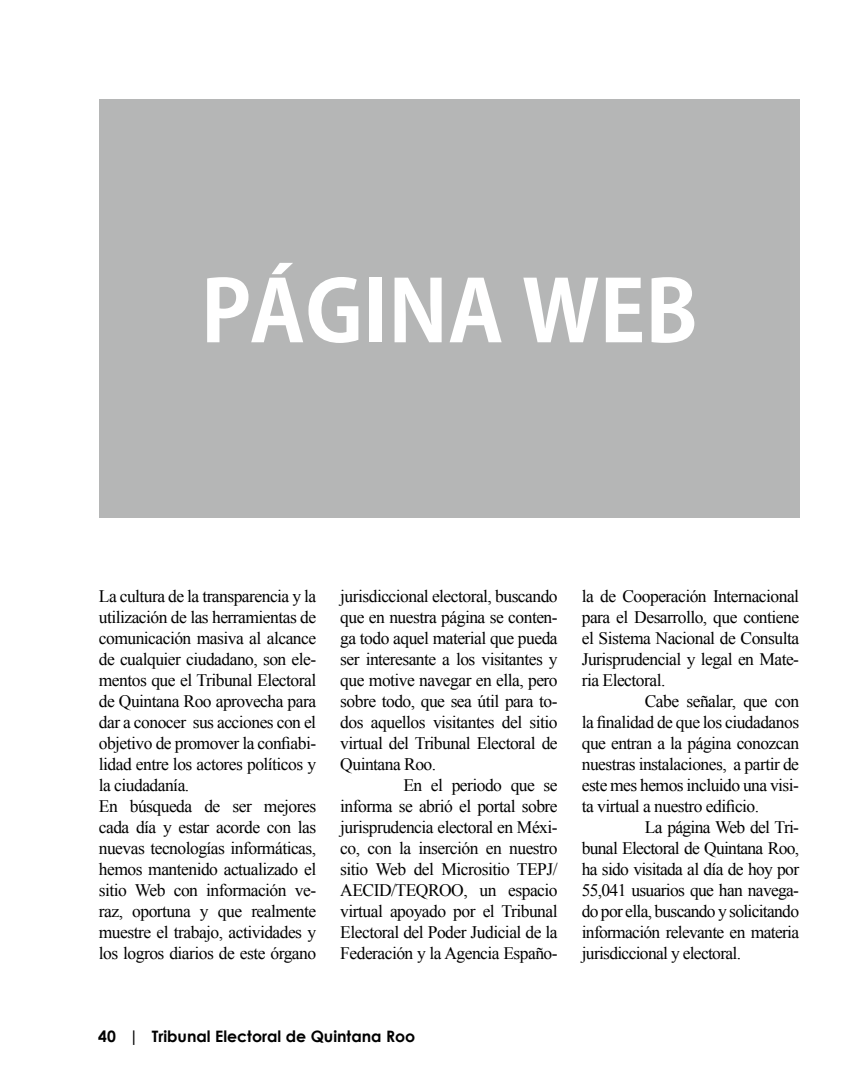
<style>
.page{position:relative;width:849px;height:1092px;background:#fff}
.page>*{position:absolute;margin:0;border:0;box-sizing:border-box;transform-origin:0 0}
.t1{font:700 84px "Koz Go Pro";color:#fff}
.t2{font:17.5px/21px "Times New Roman";letter-spacing:-.03em;color:#000;text-align:justify}
.t3{font:700 15.75px "Century Gothic";color:#000}
</style>
<div class="page">
<div style="left:99px;top:99px;width:700px;height:419px;background:#b5b6b6"></div>
<h1 class="t1" style="left:201px;top:257px;width:498px">PÁGINA WEB</h1>
<p class="t2" style="left:99px;top:585px;width:219px;text-align:left">La cultura de la transparencia y la utilización de las herramientas de comunicación masiva al alcance de cualquier ciudadano, son ele&shy;mentos que el Tribunal Electoral de Quintana Roo aprovecha para dar a conocer sus acciones con el objetivo de promover la confiabi&shy;lidad entre los actores políticos y la ciudadanía.<br>En búsqueda de ser mejores cada día y estar acorde con las nuevas tecnologías informáticas, hemos mantenido actualizado el sitio Web con información ve&shy;raz, oportuna y que realmente muestre el trabajo, actividades y los logros diarios de este órgano</p>
<p class="t2" style="left:340px;top:585px;width:219px">jurisdiccional electoral, buscando que en nuestra página se conten&shy;ga todo aquel material que pueda ser interesante a los visitantes y que motive navegar en ella, pero sobre todo, que sea útil para to&shy;dos aquellos visitantes del sitio virtual del Tribunal Electoral de Quintana Roo.</p>
<p class="t2" style="left:340px;top:774px;width:219px;text-indent:63px">En el periodo que se informa se abrió el portal sobre jurisprudencia electoral en Méxi&shy;co, con la inserción en nuestro sitio Web del Micrositio TEPJ/ AECID/TEQROO, un espacio virtual apoyado por el Tribunal Electoral del Poder Judicial de la Federación y la Agencia Españo-</p>
<p class="t2" style="left:581px;top:585px;width:219px">la de Cooperación Internacional para el Desarrollo, que contiene el Sistema Nacional de Consulta Jurisprudencial y legal en Mate&shy;ria Electoral.</p>
<p class="t2" style="left:581px;top:690px;width:219px;text-indent:63px">Cabe señalar, que con la finalidad de que los ciudadanos que entran a la página conozcan nuestras instalaciones, a partir de este mes hemos incluido una visi&shy;ta virtual a nuestro edificio.</p>
<p class="t2" style="left:581px;top:816px;width:219px;text-indent:63px">La página Web del Tri&shy;bunal Electoral de Quintana Roo, ha sido visitada al día de hoy por 55,041 usuarios que han navega&shy;do por ella, buscando y solicitando información relevante en materia jurisdiccional y electoral.</p>
<p class="t3" style="left:98px;top:1026px;width:318px">40 | Tribunal Electoral de Quintana Roo</p>
</div>
